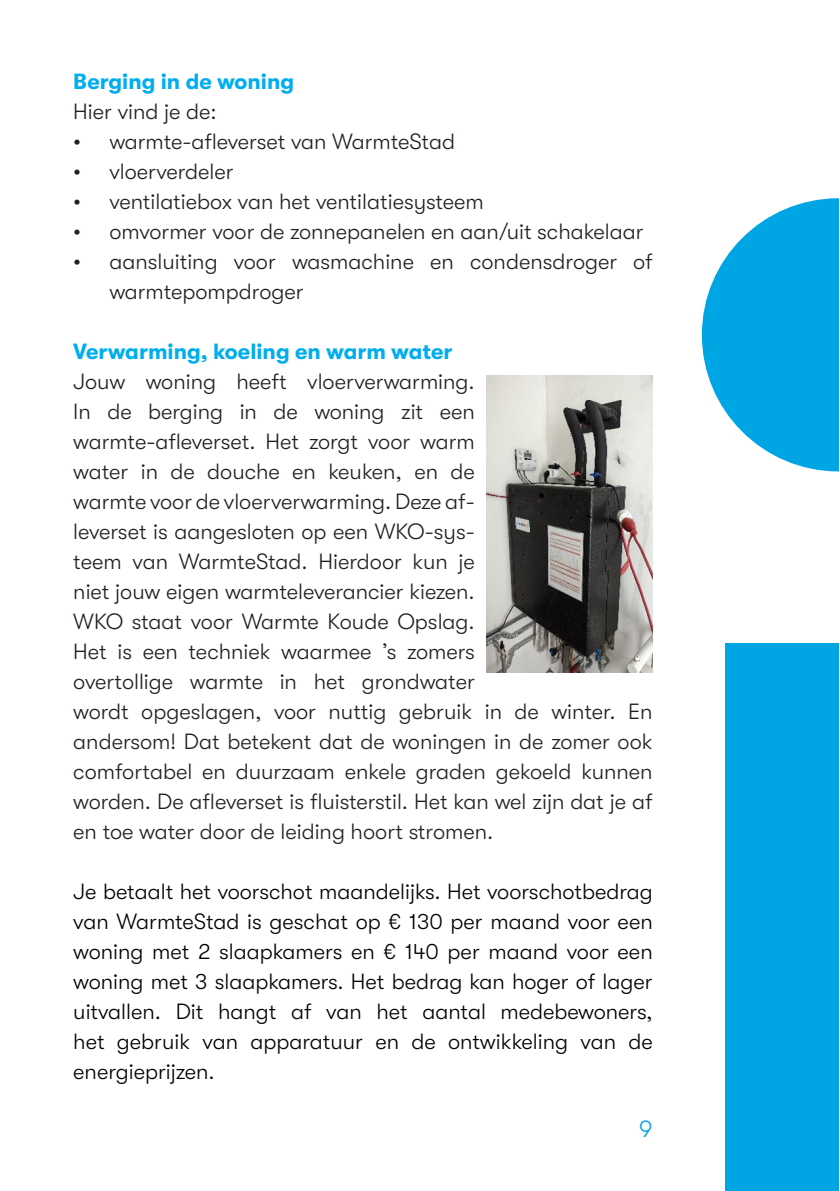
<style>
.page{position:relative;width:840px;height:1191px;background:#fff}
.page>*{position:absolute;margin:0;border:0;box-sizing:border-box;transform-origin:0 0}
.t1{font:300 24px "GT Walsheim";color:#00a6e4}
.t2{font:300 22px/30px "GT Walsheim";color:#231f20}
.t3{font:300 22px/30px "GT Walsheim";color:#000;text-align:justify}
.t4{font:700 22px "GT Walsheim";color:#00aeef}
</style>
<div class="page">
<div style="left:724px;top:644px;width:114px;height:547px;background:#00a6e4"></div>
<svg style="left:701px;top:198px;width:137px;height:273px"></svg>
<img style="left:486px;top:376px;width:166px;height:296px">
<p class="t4" style="left:73px;top:69px;width:222px">Berging in de woning</p>
<p class="t2" style="left:73px;top:96px;width:145px">Hier vind je de:</p>
<p class="t2" style="left:73px;top:126px;width:383px">• warmte-afleverset van WarmteStad</p>
<p class="t2" style="left:73px;top:156px;width:162px">• vloerverdeler</p>
<p class="t2" style="left:73px;top:186px;width:412px">• ventilatiebox van het ventilatiesysteem</p>
<p class="t2" style="left:73px;top:216px;width:571px">• omvormer voor de zonnepanelen en aan/uit schakelaar</p>
<p class="t2" style="left:109px;top:246px;width:544px;text-indent:-36px">• aansluiting voor wasmachine en condensdroger of warmtepompdroger</p>
<p class="t4" style="left:73px;top:339px;width:380px">Verwarming, koeling en warm water</p>
<p class="t2" style="left:73px;top:366px;width:580px">Jouw woning heeft vloerverwarming.<br>In de berging in de woning zit een warmte-afleverset. Het zorgt voor warm<br>water in de douche en keuken, en de<br>warmte voor de vloerverwarming. Deze af-<br>leverset is aangesloten op een WKO-sys-<br>teem van WarmteStad. Hierdoor kun je<br>niet jouw eigen warmteleverancier kiezen.<br>WKO staat voor Warmte Koude Opslag.<br>Het is een techniek waarmee ’s zomers<br>overtollige warmte in het grondwater<br>wordt opgeslagen, voor nuttig gebruik in de winter. En andersom! Dat betekent dat de woningen in de zomer ook comfortabel en duurzaam enkele graden gekoeld kunnen worden. De afleverset is fluisterstil. Het kan wel zijn dat je af en toe water door de leiding hoort stromen.</p>
<p class="t3" style="left:73px;top:876px;width:580px">Je betaalt het voorschot maandelijks. Het voorschotbedrag van WarmteStad is geschat op € 130 per maand voor een woning met 2 slaapkamers en € 140 per maand voor een woning met 3 slaapkamers. Het bedrag kan hoger of lager uitvallen. Dit hangt af van het aantal medebewoners, het gebruik van apparatuur en de ontwikkeling van de energieprijzen.</p>
<p class="t1" style="left:639px;top:1115px;width:15px">9</p>
</div>
